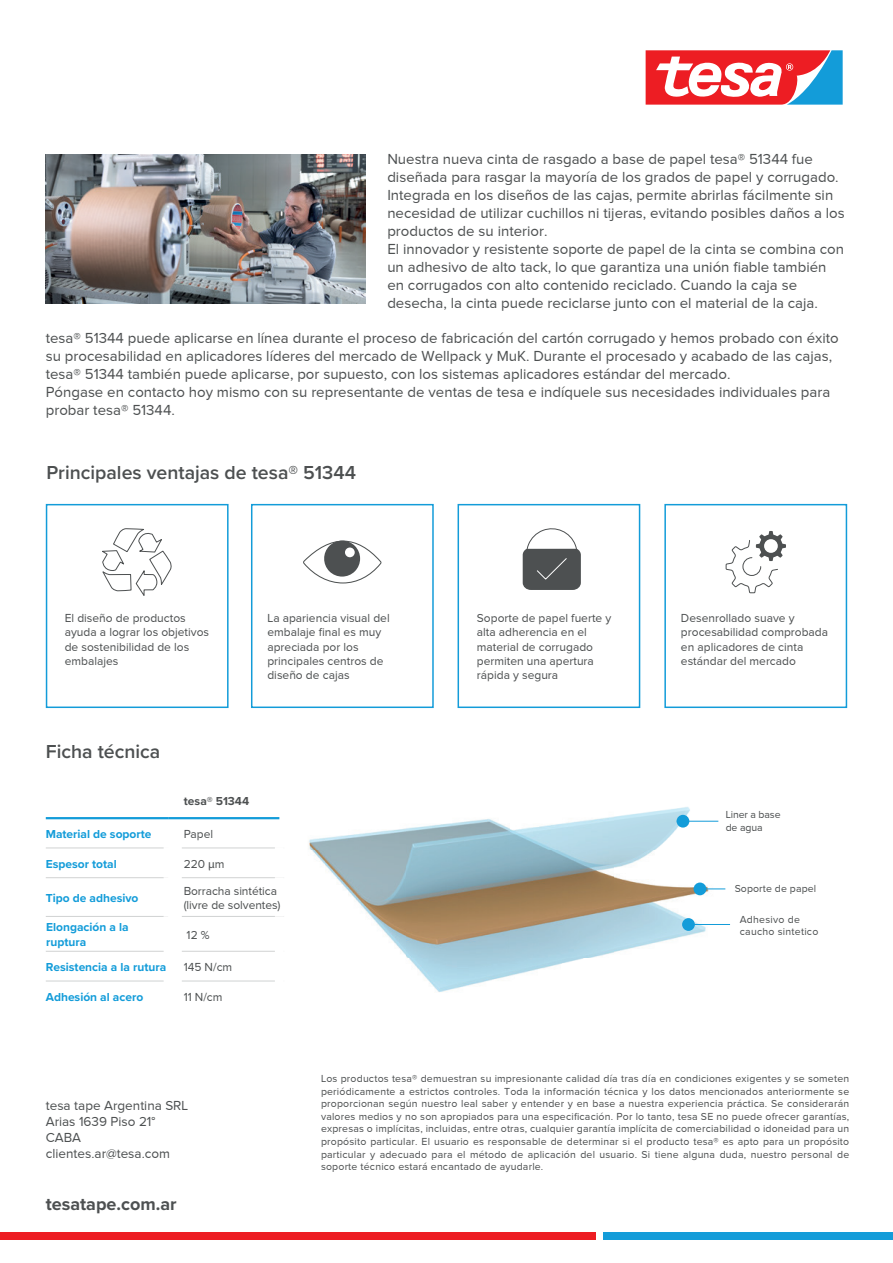
<style>
.page{position:relative;width:893px;height:1263px;background:#fff}
.page>*{position:absolute;margin:0;border:0;box-sizing:border-box;transform-origin:0 0}
.t1{font:600 19.5px "Proxima Nova";color:#4d5051}
.t2{font:700 18px "Proxima Nova";color:#4d5051}
.t3{font:15px/18px "Proxima Nova";color:#4d5051}
.t4{font:13.5px/16.2px "Proxima Nova";color:#4d5051}
.t5{font:12px/14.4px "Proxima Nova";color:#4d5051}
.t6{font:700 12px/14.4px "Proxima Nova";color:#139cd9}
.t7{font:700 12px "Proxima Nova";color:#4d5051}
.t8{font:10.5px/12.6px "Proxima Nova";letter-spacing:.02em;color:#4d5051}
.t9{font:10.5px/12.6px "Proxima Nova";letter-spacing:-.01em;color:#4d5051}
.s1{font-family:"Myriad Pro"}
</style>
<div class="page">
<img style="left:309px;top:807px;width:410px;height:185px">
<svg style="left:726px;top:531px;width:60px;height:62px"></svg>
<svg style="left:102px;top:528px;width:70px;height:68px"></svg>
<svg style="left:303px;top:541px;width:78px;height:42px"></svg>
<hr style="left:677px;top:821px;width:41px;height:1px;background:#139cd9">
<div style="left:677px;top:815px;width:12px;height:12px;background:#139cd9;border-radius:50%"></div>
<hr style="left:688px;top:924px;width:42px;height:1px;background:#139cd9">
<div style="left:682px;top:918px;width:13px;height:13px;background:#139cd9;border-radius:50%"></div>
<div style="left:694px;top:882px;width:12px;height:13px;background:#139cd9;border-radius:50%"></div>
<hr style="left:695px;top:888px;width:30px;height:1px;background:#139cd9">
<hr style="left:46px;top:916px;width:122px;height:1px;background:#d0d2d2">
<hr style="left:182px;top:916px;width:102px;height:1px;background:#d0d2d2">
<hr style="left:46px;top:951px;width:122px;height:1px;background:#d0d2d2">
<hr style="left:182px;top:951px;width:102px;height:1px;background:#d0d2d2">
<hr style="left:46px;top:981px;width:122px;height:1px;background:#d0d2d2">
<hr style="left:182px;top:981px;width:102px;height:1px;background:#d0d2d2">
<hr style="left:46px;top:847px;width:122px;height:1px;background:#d0d2d2">
<hr style="left:182px;top:847px;width:102px;height:1px;background:#d0d2d2">
<hr style="left:46px;top:877px;width:122px;height:1px;background:#d0d2d2">
<hr style="left:182px;top:877px;width:102px;height:1px;background:#d0d2d2">
<div style="left:164px;top:819px;width:9px;height:29px;background:#fff"></div>
<div style="left:275px;top:818px;width:9px;height:30px;background:#fff"></div>
<div style="left:164px;top:848px;width:9px;height:30px;background:#fff"></div>
<div style="left:275px;top:848px;width:9px;height:30px;background:#fff"></div>
<div style="left:164px;top:916px;width:9px;height:30px;background:#fff"></div>
<div style="left:275px;top:916px;width:9px;height:30px;background:#fff"></div>
<div style="left:164px;top:946px;width:9px;height:30px;background:#fff"></div>
<div style="left:275px;top:946px;width:9px;height:30px;background:#fff"></div>
<div style="left:164px;top:976px;width:9px;height:30px;background:#fff"></div>
<div style="left:275px;top:976px;width:9px;height:30px;background:#fff"></div>
<hr style="left:46px;top:817px;width:122px;height:2px;background:#139cd9">
<hr style="left:168px;top:817px;width:111px;height:2px;background:#139cd9">
<div style="left:46px;top:504px;width:183px;height:204px;border:2px solid #139cd9"></div>
<div style="left:251px;top:504px;width:183px;height:204px;border:2px solid #139cd9"></div>
<div style="left:664px;top:504px;width:183px;height:204px;border:2px solid #139cd9"></div>
<div style="left:458px;top:504px;width:182px;height:204px;border:2px solid #139cd9"></div>
<svg style="left:523px;top:528px;width:58px;height:62px"></svg>
<div style="left:0;top:1232px;width:595px;height:8px;background:#ed1d23"></div>
<div style="left:603px;top:1232px;width:290px;height:8px;background:#139cd9"></div>
<svg style="left:645px;top:50px;width:198px;height:55px"></svg>
<img style="left:46px;top:154px;width:320px;height:150px">
<p class="t3" style="left:387px;top:150px;width:459px">Nuestra nueva cinta de rasgado a base de papel tesa® 51344 fue diseñada para rasgar la mayoría de los grados de papel y corrugado.<br>Integrada en los diseños de las cajas, permite abrirlas fácilmente sin necesidad de utilizar cuchillos ni tijeras, evitando posibles daños a los productos de su interior.<br>El innovador y resistente soporte de papel de la cinta se combina con un adhesivo de alto tack, lo que garantiza una unión fiable también en corrugados con alto contenido reciclado. Cuando la caja se desecha, la cinta puede reciclarse junto con el material de la caja.</p>
<p class="t3" style="left:46px;top:329px;width:794px">tesa® 51344 puede aplicarse en línea durante el proceso de fabricación del cartón corrugado y hemos probado con éxito su procesabilidad en aplicadores líderes del mercado de Wellpack y MuK. Durante el procesado y acabado de las cajas, tesa® 51344 también puede aplicarse, por supuesto, con los sistemas aplicadores estándar del mercado.<br>Póngase en contacto hoy mismo con su representante de ventas de tesa e indíquele sus necesidades individuales para probar tesa® 51344.</p>
<h1 class="t1" style="left:46px;top:458px;width:311px">Principales ventajas de tesa® 51344</h1>
<p class="t5" style="left:65px;top:610px;width:146px">El diseño de productos ayuda a lograr los objetivos de sostenibilidad de los embalajes</p>
<p class="t5" style="left:267px;top:610px;width:124px">La apariencia visual del embalaje final es muy apreciada por los principales centros de diseño de cajas</p>
<p class="t5" style="left:477px;top:610px;width:136px">Soporte de papel fuerte y alta adherencia en el material de corrugado permiten una apertura rápida y segura</p>
<h1 class="t1" style="left:46px;top:737px;width:116px">Ficha técnica</h1>
<p class="t6" style="left:46px;top:826px;width:107px">Material de soporte</p>
<p class="t7" style="left:184px;top:792px;width:67px">tesa® 51344</p>
<p class="t5" style="left:184px;top:826px;width:31px">Papel</p>
<p class="t6" style="left:46px;top:856px;width:72px">Espesor total</p>
<p class="t5" style="left:184px;top:856px;width:42px">220 <span class="s1">µ</span>m</p>
<p class="t6" style="left:46px;top:890px;width:94px">Tipo de adhesivo</p>
<p class="t5" style="left:184px;top:883px;width:98px">Borracha sintética (livre de solventes)</p>
<p class="t6" style="left:46px;top:920px;width:84px">Elongación a la ruptura</p>
<p class="t5" style="left:187px;top:928px;width:25px">12 %</p>
<p class="t6" style="left:46px;top:959px;width:122px">Resistencia a la rutura</p>
<p class="t5" style="left:184px;top:959px;width:50px">145 N/cm</p>
<p class="t6" style="left:46px;top:989px;width:99px">Adhesión al acero</p>
<p class="t5" style="left:184px;top:989px;width:40px">11 N/cm</p>
<p class="t5" style="left:681px;top:610px;width:149px">Desenrollado suave y procesabilidad comprobada en aplicadores de cinta estándar del mercado</p>
<p class="t9" style="left:726px;top:808px;width:56px">Liner a base de agua</p>
<p class="t8" style="left:735px;top:882px;width:83px">Soporte de papel</p>
<p class="t8" style="left:740px;top:913px;width:80px">Adhesivo de caucho sintetico</p>
<p class="t4" style="left:46px;top:1097px;width:144px">tesa tape Argentina SRL<br>Arias 1639 Piso 21°<br>CABA clientes.ar@tesa.com</p>
<p class="t2" style="left:46px;top:1190px;width:132px">tesatape.com.ar</p>
<p class="t8" style="left:321px;top:1072px;width:530px;text-align:justify">Los productos tesa® demuestran su impresionante calidad día tras día en condiciones exigentes y se someten periódicamente a estrictos controles. Toda la información técnica y los datos mencionados anteriormente se proporcionan según nuestro leal saber y entender y en base a nuestra experiencia práctica. Se considerarán valores medios y no son apropiados para una especificación. Por lo tanto, tesa SE no puede ofrecer garantías, expresas o implícitas, incluidas, entre otras, cualquier garantía implícita de comerciabilidad o idoneidad para un propósito particular. El usuario es responsable de determinar si el producto tesa® es apto para un propósito particular y adecuado para el método de aplicación del usuario. Si tiene alguna duda, nuestro personal de soporte técnico estará encantado de ayudarle.</p>
</div>
